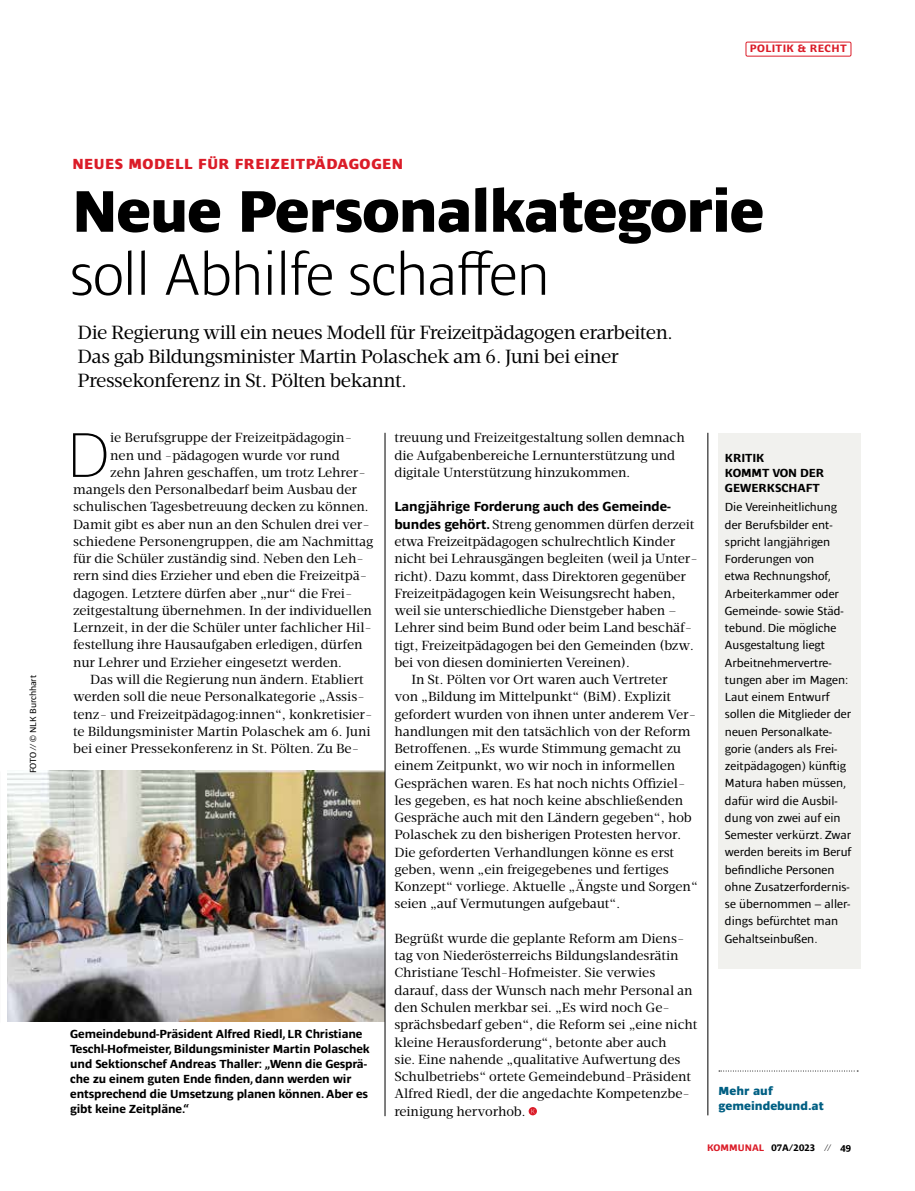
<style>
.page{position:relative;width:915px;height:1191px;background:#fff}
.page>*{position:absolute;margin:0;border:0;box-sizing:border-box;transform-origin:0 0}
.t1{font:100 64.65px "Ardoise Ptf";color:#000}
.t2{font:800 60px "Ardoise Ptf";letter-spacing:-.02em;color:#000}
.t3{font:300 60px "Ardoise Ptf";letter-spacing:-.02em;color:#000}
.t4{font:19.5px/24px "Velino Text";letter-spacing:-.025em;color:#000}
.t5{font:800 15px "Ardoise Ptf";letter-spacing:.03em;color:#db1c28}
.t6{font:13.5px/17.2px "Velino Text";letter-spacing:-.005em;color:#000}
.t7{font:700 13.5px "Ardoise Ptf";letter-spacing:-.005em;color:#000}
.t8{font:12px/17.2px "Ardoise Ptf";color:#000}
.t9{font:700 12px/15px "Ardoise Ptf";letter-spacing:-.01em;color:#000}
.t10{font:800 12px/15px "Ardoise Ptf";color:#005f83}
.t11{font:700 10.95px "Ardoise Ptf";letter-spacing:.03em;color:#db1c28}
.t12{font:700 9.75px "Ardoise Ptf";letter-spacing:.005em;color:#000}
.t13{font:9px "Ardoise Ptf";letter-spacing:-.01em;color:#000}
.s1{font-family:"Ardoise Ptf";font-weight:700}
.s2{color:#db1c28}
.s3{font-weight:300}
</style>
<div class="page">
<div style="left:718px;top:433px;width:142px;height:535px;background:#f1f1ee"></div>
<img style="left:8px;top:770px;width:376px;height:251px">
<svg style="left:528px;top:1107px;width:8px;height:8px"></svg>
<svg style="left:531px;top:1109px;width:3px;height:4px"></svg>
<hr style="left:707px;top:433px;width:1px;height:682px;background:#000">
<hr style="left:384px;top:433px;width:1px;height:683px;background:#000">
<svg style="left:718px;top:1070px;width:139px;height:1px"></svg>
<div style="left:745px;top:42px;width:106px;height:15px;border:1px solid #db1c28;border-radius:2px"></div>
<p class="t11" style="left:749px;top:41px;width:98px">POLITIK &amp; RECHT</p>
<p class="t13" style="left:26px;top:773px;width:100px;rotate:-90deg">FOTO // © NLK Burchhart</p>
<p class="t5" style="left:72px;top:152px;width:332px">NEUES MODELL FÜR FREIZEITPÄDAGOGEN</p>
<h2 class="t2" style="left:72px;top:167px;width:693px">Neue Personalkategorie</h2>
<h2 class="t3" style="left:70px;top:230px;width:482px">soll Abhilfe schaffen</h2>
<h3 class="t4" style="left:77px;top:320px;width:596px">Die Regierung will ein neues Modell für Freizeitpädagogen erarbeiten.<br>Das gab Bildungsminister Martin Polaschek am 6. Juni bei einer<br>Pressekonferenz in St. Pölten bekannt.</h3>
<h1 class="t1" style="left:66px;top:407px;width:44px">D</h1>
<p class="t6" style="left:110px;top:429px;width:243px">ie Berufsgruppe der Freizeitpädagogin-</p>
<p class="t6" style="left:110px;top:446px;width:231px">nen und -pädagogen wurde vor rund</p>
<p class="t6" style="left:110px;top:464px;width:257px">zehn Jahren geschaffen, um trotz Lehrer-</p>
<p class="t6" style="left:73px;top:481px;width:285px">mangels den Personalbedarf beim Ausbau der</p>
<p class="t6" style="left:73px;top:498px;width:297px">schulischen Tagesbetreuung decken zu können.</p>
<p class="t6" style="left:73px;top:515px;width:298px">Damit gibt es aber nun an den Schulen drei ver-</p>
<p class="t6" style="left:73px;top:533px;width:301px">schiedene Personengruppen, die am Nachmittag</p>
<p class="t6" style="left:73px;top:550px;width:292px">für die Schüler zuständig sind. Neben den Leh-</p>
<p class="t6" style="left:73px;top:567px;width:296px">rern sind dies Erzieher und eben die Freizeitpä-</p>
<p class="t6" style="left:73px;top:584px;width:281px">dagogen. Letztere dürfen aber „nur“ die Frei-</p>
<p class="t6" style="left:73px;top:602px;width:300px">zeitgestaltung übernehmen. In der individuellen</p>
<p class="t6" style="left:73px;top:619px;width:300px">Lernzeit, in der die Schüler unter fachlicher Hil-</p>
<p class="t6" style="left:73px;top:636px;width:291px">festellung ihre Hausaufgaben erledigen, dürfen</p>
<p class="t6" style="left:73px;top:653px;width:270px">nur Lehrer und Erzieher eingesetzt werden.</p>
<p class="t6" style="left:90px;top:671px;width:275px">Das will die Regierung nun ändern. Etabliert</p>
<p class="t6" style="left:73px;top:688px;width:293px">werden soll die neue Personalkategorie „Assis-</p>
<p class="t6" style="left:73px;top:705px;width:301px">tenz- und Freizeitpädagog:innen“, konkretisier-</p>
<p class="t6" style="left:73px;top:722px;width:299px">te Bildungsminister Martin Polaschek am 6. Juni</p>
<p class="t6" style="left:73px;top:740px;width:287px">bei einer Pressekonferenz in St. Pölten. Zu Be-</p>
<p class="t9" style="left:70px;top:1025px;width:301px">Gemeindebund-Präsident Alfred Riedl, LR Christiane Teschl-Hofmeister, Bildungsminister Martin Polaschek und Sektionschef Andreas Thaller: „Wenn die Gesprä&shy;che zu einem guten Ende finden, dann werden wir entsprechend die Umsetzung planen können. Aber es gibt keine Zeitpläne.“</p>
<p class="t6" style="left:394px;top:429px;width:292px">treuung und Freizeitgestaltung sollen demnach die Aufgabenbereiche Lernunterstützung und digitale Unterstützung hinzukommen.</p>
<p class="t7" style="left:394px;top:497px;width:278px">Langjährige Forderung auch des Gemeinde-</p>
<p class="t6" style="left:394px;top:515px;width:301px"><span class="s1">bundes gehört.</span> Streng genommen dürfen derzeit</p>
<p class="t6" style="left:394px;top:533px;width:282px">etwa Freizeitpädagogen schulrechtlich Kinder</p>
<p class="t6" style="left:394px;top:550px;width:305px">nicht bei Lehrausgängen begleiten (weil ja Unter-</p>
<p class="t6" style="left:394px;top:567px;width:293px">richt). Dazu kommt, dass Direktoren gegenüber</p>
<p class="t6" style="left:394px;top:584px;width:282px">Freizeitpädagogen kein Weisungsrecht haben,</p>
<p class="t6" style="left:394px;top:602px;width:284px">weil sie unterschiedliche Dienstgeber haben –</p>
<p class="t6" style="left:394px;top:619px;width:299px">Lehrer sind beim Bund oder beim Land beschäf-</p>
<p class="t6" style="left:394px;top:636px;width:301px">tigt, Freizeitpädagogen bei den Gemeinden (bzw.</p>
<p class="t6" style="left:394px;top:653px;width:237px">bei von diesen dominierten Vereinen).</p>
<p class="t6" style="left:411px;top:671px;width:258px">In St. Pölten vor Ort waren auch Vertreter</p>
<p class="t6" style="left:394px;top:688px;width:278px">von „Bildung im Mittelpunkt“ (BiM). Explizit</p>
<p class="t6" style="left:394px;top:705px;width:303px">gefordert wurden von ihnen unter anderem Ver-</p>
<p class="t6" style="left:394px;top:723px;width:297px">handlungen mit den tatsächlich von der Reform</p>
<p class="t6" style="left:394px;top:740px;width:288px">Betroffenen. „Es wurde Stimmung gemacht zu</p>
<p class="t6" style="left:394px;top:757px;width:282px">einem Zeitpunkt, wo wir noch in informellen</p>
<p class="t6" style="left:394px;top:774px;width:292px">Gesprächen waren. Es hat noch nichts Offiziel-</p>
<p class="t6" style="left:394px;top:792px;width:290px">les gegeben, es hat noch keine abschließenden</p>
<p class="t6" style="left:394px;top:809px;width:299px">Gespräche auch mit den Ländern gegeben“, hob</p>
<p class="t6" style="left:394px;top:826px;width:288px">Polaschek zu den bisherigen Protesten hervor.</p>
<p class="t6" style="left:394px;top:843px;width:281px">Die geforderten Verhandlungen könne es erst</p>
<p class="t6" style="left:394px;top:861px;width:276px">geben, wenn „ein freigegebenes und fertiges</p>
<p class="t6" style="left:394px;top:878px;width:305px">Konzept“ vorliege. Aktuelle „Ängste und Sorgen“</p>
<p class="t6" style="left:394px;top:895px;width:227px">seien „auf Vermutungen aufgebaut“.</p>
<p class="t6" style="left:394px;top:930px;width:304px">Begrüßt wurde die geplante Reform am Diens&shy;tag von Niederösterreichs Bildungslandesrätin Christiane Teschl-Hofmeister. Sie verwies darauf, dass der Wunsch nach mehr Personal an den Schulen merkbar sei. „Es wird noch Ge&shy;sprächsbedarf geben“, die Reform sei „eine nicht kleine Herausforderung“, betonte aber auch<br>sie. Eine nahende „qualitative Aufwertung des Schulbetriebs“ ortete Gemeindebund-Präsident Alfred Riedl, der die angedachte Kompetenzbe&shy;reinigung hervorhob.</p>
<p class="t9" style="left:724px;top:449px;width:101px">KRITIK<br>KOMMT VON DER<br>GEWERKSCHAFT</p>
<p class="t8" style="left:724px;top:498px;width:128px">Die Vereinheitlichung der Berufsbilder ent&shy;spricht langjährigen<br>Forderungen von<br>etwa Rechnungshof,<br>Arbeiterkammer oder<br>Gemeinde- sowie Städ&shy;tebund. Die mögliche<br>Ausgestaltung liegt<br>Arbeitnehmervertre&shy;tungen aber im Magen:<br>Laut einem Entwurf sollen die Mitglieder der neuen Personalkate&shy;gorie (anders als Frei&shy;zeitpädagogen) künftig<br>Matura haben müssen, dafür wird die Ausbil&shy;dung von zwei auf ein<br>Semester verkürzt. Zwar werden bereits im Beruf befindliche Personen ohne Zusatzerfordernis&shy;se übernommen – aller&shy;dings befürchtet man<br>Gehaltseinbußen.</p>
<p class="t10" style="left:718px;top:1082px;width:107px">Mehr auf gemeindebund.at</p>
<p class="t12" style="left:707px;top:1140px;width:145px"><span class="s2">KOMMUNAL</span> 07A/2023 <span class="s3">//</span> 49</p>
</div>
